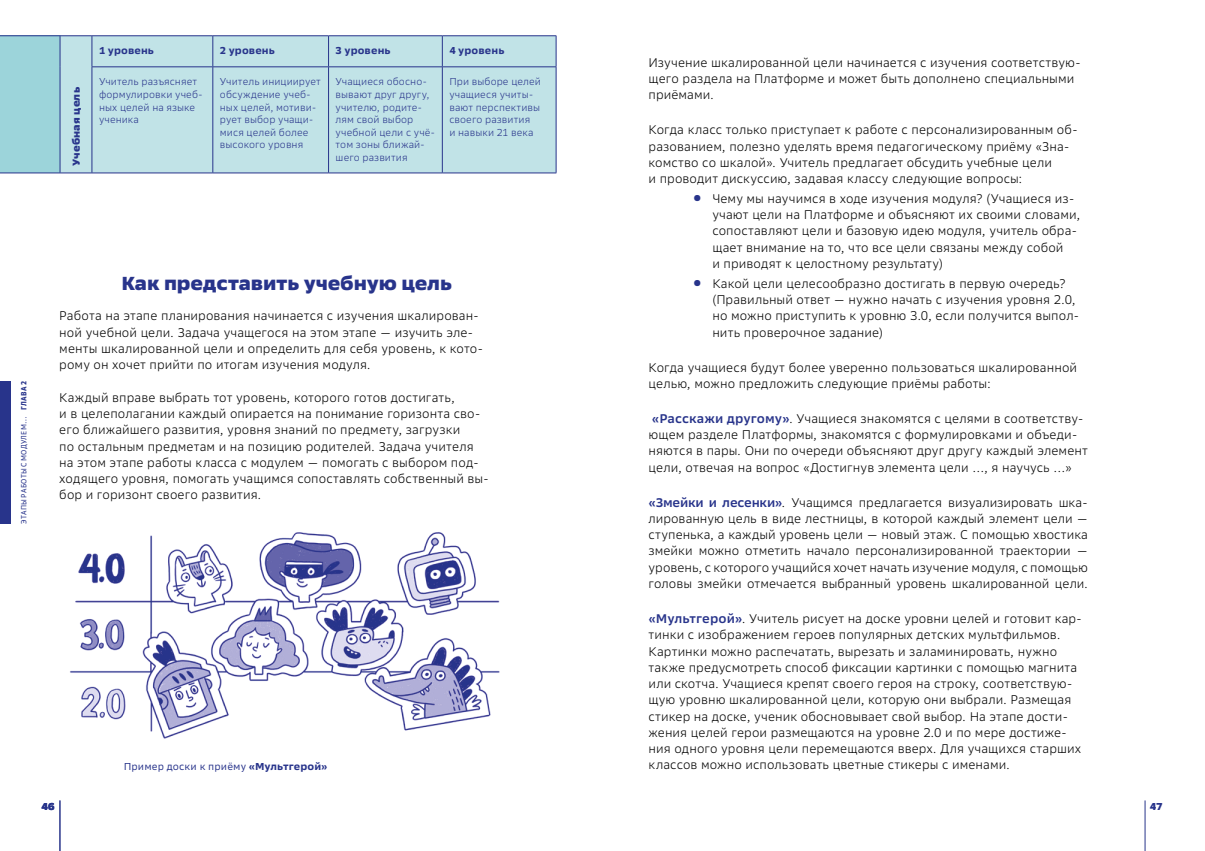
<style>
.page{position:relative;width:1205px;height:851px;background:#fff}
.page>*{position:absolute;margin:0;border:0;box-sizing:border-box;transform-origin:0 0}
.Заг_1{font:800 18.75px "SB Sans Text";letter-spacing:-.01em;color:#28348b}
.No_break{font:300 12.5px/16.2px "SB Sans Text";letter-spacing:.005em;color:#000}
.Таб_4{font:300 10px/12.5px "SB Sans Text";letter-spacing:.01em;color:#28348b}
.Таб_4-2{font:700 10px "SB Sans Text";letter-spacing:.015em;color:#28348b}
.Подпись{font:10px "SB Sans Text";letter-spacing:.01em;color:#28348b}
.Таб_4-3{font:800 10px "SB Sans Text";letter-spacing:.015em;color:#28348b}
.t1{font:7.5px "SB Sans Text Cond";letter-spacing:.03em;color:#28348b}
.t2{font:700 7.5px "SB Sans Text Cond";letter-spacing:.025em;color:#28348b}
.s1{font-family:"SB Sans Text"}
.s2{font-size:33.75px;color:#28348b}
.s3{font-weight:600;color:#28348b}
.s4{font-weight:700}
</style>
<div class="page">
<div style="left:0;top:36px;width:60px;height:137px;background:#9cd4da"></div>
<div style="left:61px;top:36px;width:495px;height:137px;background:#c1e3e7"></div>
<hr style="left:0;top:173px;width:60px;height:1px;background:#28348b">
<hr style="left:60px;top:173px;width:32px;height:1px;background:#28348b">
<hr style="left:0;top:35px;width:60px;height:1px;background:#28348b">
<hr style="left:60px;top:35px;width:32px;height:1px;background:#28348b">
<hr style="left:60px;top:36px;width:1px;height:31px;background:#28348b">
<hr style="left:60px;top:67px;width:1px;height:106px;background:#28348b">
<hr style="left:92px;top:35px;width:121px;height:1px;background:#28348b">
<hr style="left:92px;top:36px;width:1px;height:30px;background:#28348b">
<hr style="left:92px;top:66px;width:121px;height:1px;background:#28348b">
<hr style="left:92px;top:67px;width:1px;height:106px;background:#28348b">
<hr style="left:92px;top:173px;width:121px;height:1px;background:#28348b">
<hr style="left:213px;top:35px;width:115px;height:1px;background:#28348b">
<hr style="left:212px;top:36px;width:1px;height:30px;background:#28348b">
<hr style="left:213px;top:66px;width:115px;height:1px;background:#28348b">
<hr style="left:212px;top:67px;width:1px;height:106px;background:#28348b">
<hr style="left:213px;top:173px;width:115px;height:1px;background:#28348b">
<hr style="left:328px;top:35px;width:114px;height:1px;background:#28348b">
<hr style="left:328px;top:36px;width:1px;height:30px;background:#28348b">
<hr style="left:328px;top:66px;width:114px;height:1px;background:#28348b">
<hr style="left:328px;top:67px;width:1px;height:106px;background:#28348b">
<hr style="left:328px;top:173px;width:114px;height:1px;background:#28348b">
<hr style="left:442px;top:35px;width:114px;height:1px;background:#28348b">
<hr style="left:442px;top:36px;width:1px;height:30px;background:#28348b">
<hr style="left:556px;top:36px;width:1px;height:30px;background:#28348b">
<hr style="left:442px;top:66px;width:114px;height:1px;background:#28348b">
<hr style="left:442px;top:67px;width:1px;height:106px;background:#28348b">
<hr style="left:556px;top:67px;width:1px;height:106px;background:#28348b">
<hr style="left:442px;top:173px;width:114px;height:1px;background:#28348b">
<img style="left:70px;top:532px;width:430px;height:207px">
<hr style="left:1144px;top:800px;width:1px;height:50px;background:#28348b">
<hr style="left:60px;top:800px;width:1px;height:50px;background:#28348b">
<div style="left:0;top:381px;width:11px;height:142px;background:#28348b"></div>
<p class="t2" style="left:19px;top:409px;width:30px;rotate:-90deg">ГЛАВА 2</p>
<p class="t1" style="left:19px;top:523px;width:108px;rotate:-90deg">ЭТАПЫ РАБОТЫ С МОДУЛЕМ<span class="s1">…</span></p>
<p class="Таб_4-3" style="left:70px;top:166px;width:80px;rotate:-90deg">Учебная цель</p>
<p class="Таб_4-2" style="left:99px;top:45px;width:56px">1 уровень</p>
<p class="Таб_4-2" style="left:220px;top:45px;width:56px">2 уровень</p>
<p class="Таб_4-2" style="left:336px;top:45px;width:56px">3 уровень</p>
<p class="Таб_4-2" style="left:449px;top:45px;width:56px">4 уровень</p>
<p class="Таб_4" style="left:99px;top:76px;width:105px">Учитель разъясняет формулировки учеб&shy;ных целей на языке ученика</p>
<p class="Таб_4" style="left:220px;top:76px;width:102px">Учитель инициирует обсуждение учеб&shy;ных целей, мотиви&shy;рует выбор учащи&shy;мися целей более высокого уровня</p>
<p class="Таб_4" style="left:336px;top:76px;width:101px">Учащиеся обосно&shy;вывают друг другу, учителю, родите&shy;лям свой выбор учебной цели с учё&shy;том зоны ближай&shy;шего развития</p>
<p class="Таб_4" style="left:449px;top:76px;width:93px">При выборе целей учащиеся учиты&shy;вают перспективы своего развития<br>и навыки 21 века</p>
<p class="Заг_1" style="left:121px;top:271px;width:332px">Как представить учебную цель</p>
<p class="No_break" style="left:59px;top:308px;width:425px">Работа на этапе планирования начинается с изучения шкалирован&shy;ной учебной цели. Задача учащегося на этом этапе — изучить эле&shy;менты шкалированной цели и определить для себя уровень, к кото&shy;рому он хочет прийти по итогам изучения модуля.</p>
<p class="No_break" style="left:59px;top:389px;width:431px">Каждый вправе выбрать тот уровень, которого готов достигать,<br>и в целеполагании каждый опирается на понимание горизонта сво&shy;его ближайшего развития, уровня знаний по предмету, загрузки<br>по остальным предметам и на позицию родителей. Задача учителя на этом этапе работы класса с модулем — помогать с выбором под&shy;ходящего уровня, помогать учащимся сопоставлять собственный вы&shy;бор и горизонт своего развития.</p>
<p class="No_break" style="left:648px;top:54px;width:434px">Изучение шкалированной цели начинается с изучения соответствую&shy;щего раздела на Платформе и может быть дополнено специальными приёмами.</p>
<p class="No_break" style="left:648px;top:122px;width:431px">Когда класс только приступает к работе с персонализированным об&shy;разованием, полезно уделять время педагогическому приёму «Зна&shy;комство со шкалой». Учитель предлагает обсудить учебные цели<br>и проводит дискуссию, задавая классу следующие вопросы:</p>
<p class="No_break" style="left:712px;top:190px;width:369px;text-indent:-21px"><span class="s2">•</span> Чему мы научимся в ходе изучения модуля? (Учащиеся из&shy;учают цели на Платформе и объясняют их своими словами, сопоставляют цели и базовую идею модуля, учитель обра&shy;щает внимание на то, что все цели связаны между собой<br>и приводят к целостному результату)</p>
<p class="No_break" style="left:712px;top:275px;width:368px;text-indent:-21px"><span class="s2">•</span> Какой цели целесообразно достигать в первую очередь? (Правильный ответ — нужно начать с изучения уровня 2.0, но можно приступить к уровню 3.0, если получится выпол&shy;нить проверочное задание)</p>
<p class="No_break" style="left:648px;top:359px;width:430px">Когда учащиеся будут более уверенно пользоваться шкалированной целью, можно предложить следующие приёмы работы:</p>
<p class="No_break" style="left:648px;top:410px;width:441px"><span class="s3">«Расскажи другому»</span>. Учащиеся знакомятся с целями в соответству&shy;ющем разделе Платформы, знакомятся с формулировками и объеди&shy;няются в пары. Они по очереди объясняют друг другу каждый элемент цели, отвечая на вопрос «Достигнув элемента цели …, я научусь …»</p>
<p class="No_break" style="left:648px;top:494px;width:441px;text-align:justify"><span class="s3">«Змейки и лесенки»</span>. Учащимся предлагается визуализировать шка&shy;лированную цель в виде лестницы, в которой каждый элемент цели — ступенька, а каждый уровень цели — новый этаж. С помощью хвостика змейки можно отметить начало персонализированной траектории — уровень, с которого учащийся хочет начать изучение модуля, с помощью головы змейки отмечается выбранный уровень шкалированной цели.</p>
<p class="No_break" style="left:648px;top:610px;width:435px"><span class="s3">«Мультгерой»</span>. Учитель рисует на доске уровни целей и готовит кар&shy;тинки с изображением героев популярных детских мультфильмов.<br>Картинки можно распечатать, вырезать и заламинировать, нужно также предусмотреть способ фиксации картинки с помощью магнита или скотча. Учащиеся крепят своего героя на строку, соответствую&shy;щую уровню шкалированной цели, которую они выбрали. Размещая стикер на доске, ученик обосновывает свой выбор. На этапе дости&shy;жения целей герои размещаются на уровне 2.0 и по мере достиже&shy;ния одного уровня цели перемещаются вверх. Для учащихся старших</p>
<p class="Подпись" style="left:124px;top:760px;width:205px">Пример доски к приёму <span class="s4">«Мультгерой»</span></p>
<p class="No_break" style="left:648px;top:756px;width:363px">классов можно использовать цветные стикеры с именами.</p>
<p class="Таб_4-3" style="left:41px;top:800px;width:15px">46</p>
<p class="Таб_4-3" style="left:1149px;top:800px;width:14px">47</p>
</div>
